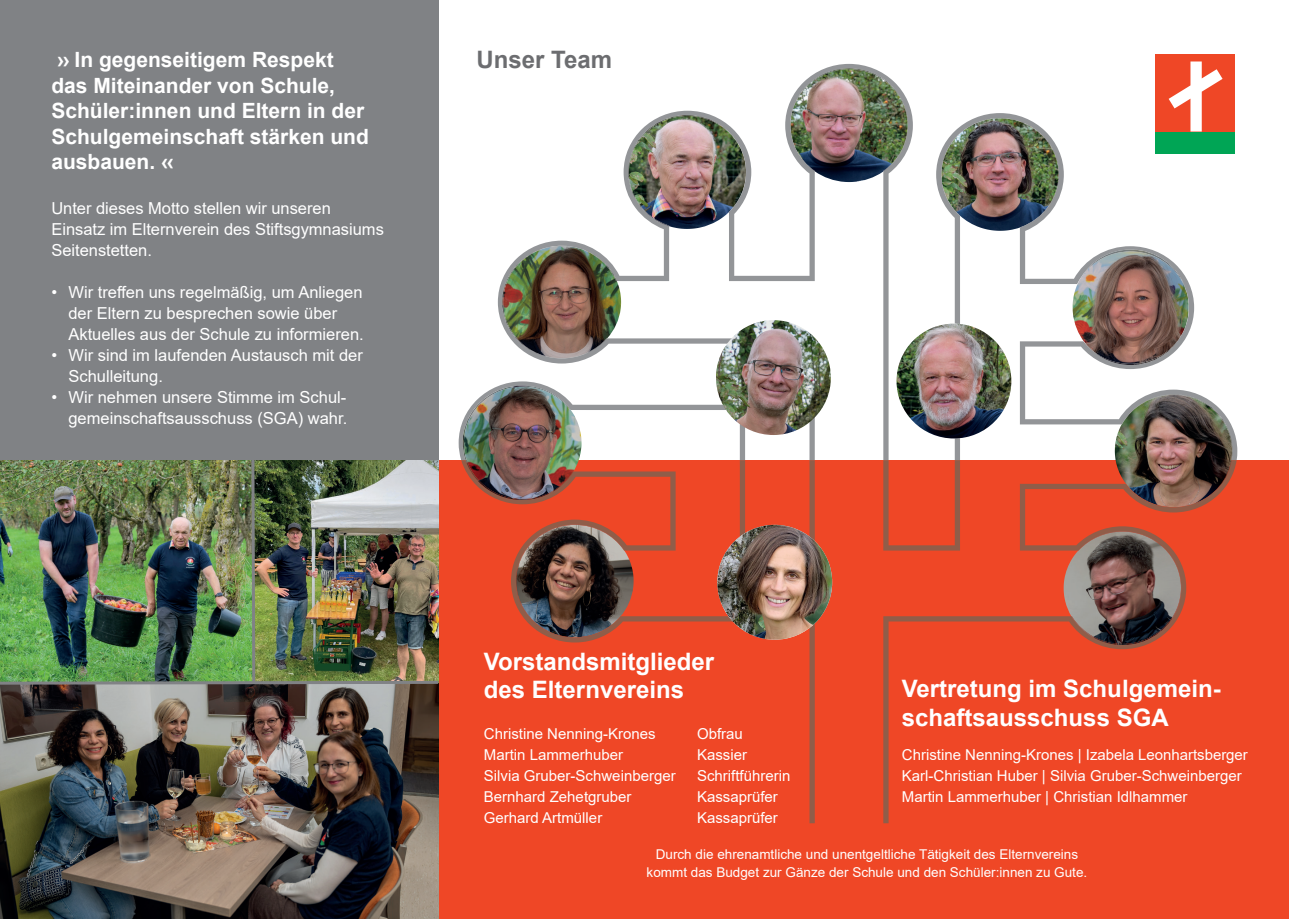
<style>
.page{position:relative;width:1289px;height:919px;background:#fff}
.page>*{position:absolute;margin:0;border:0;box-sizing:border-box;transform-origin:0 0}
.t1{font:700 24px/28.5px "Arial";color:#fff}
.t2{font:700 24px "Arial";color:#6c6d70}
.t3{font:700 21px/25.5px "Arial";color:#fff}
.t4{font:16.5px/21px "Arial";color:#fff}
.t5{font:15px/21px "Arial";color:#fff}
.t6{font:13.5px/18px "Arial";color:#fff;text-align:center}
</style>
<div class="page">
<div style="left:0;top:1px;width:438px;height:459px;background:#808285"></div>
<div style="left:438px;top:460px;width:850px;height:458px;background:#ef4726"></div>
<div style="left:1155px;top:54px;width:79px;height:77px;background:#ef4726"></div>
<svg style="left:1190px;top:61px;width:12px;height:3px"></svg>
<img style="left:0;top:684px;width:438px;height:234px">
<img style="left:0;top:460px;width:438px;height:224px">
<svg style="left:458px;top:64px;width:779px;height:396px"></svg>
<img style="left:1081px;top:249px;width:104px;height:39px">
<img style="left:1134px;top:288px;width:53px;height:77px">
<img style="left:1088px;top:347px;width:46px;height:18px">
<img style="left:945px;top:118px;width:110px;height:36px">
<img style="left:941px;top:154px;width:19px;height:62px">
<img style="left:1019px;top:154px;width:39px;height:73px">
<svg style="left:461px;top:460px;width:775px;height:363px"></svg>
<img style="left:790px;top:68px;width:117px;height:52px">
<img style="left:790px;top:120px;width:24px;height:51px">
<img style="left:883px;top:120px;width:25px;height:51px">
<img style="left:632px;top:115px;width:110px;height:37px">
<img style="left:628px;top:152px;width:39px;height:73px">
<img style="left:729px;top:152px;width:15px;height:60px">
<img style="left:1078px;top:531px;width:99px;height:38px">
<img style="left:1144px;top:569px;width:37px;height:71px">
<img style="left:1071px;top:616px;width:73px;height:29px">
<img style="left:519px;top:524px;width:105px;height:38px">
<img style="left:516px;top:562px;width:36px;height:71px">
<img style="left:552px;top:616px;width:68px;height:21px">
<img style="left:1121px;top:394px;width:107px;height:37px">
<img style="left:1195px;top:431px;width:37px;height:72px">
<img style="left:466px;top:385px;width:70px;height:38px">
<img style="left:536px;top:387px;width:34px;height:23px">
<img style="left:462px;top:423px;width:37px;height:72px">
<img style="left:499px;top:471px;width:74px;height:29px">
<img style="left:505px;top:246px;width:73px;height:37px">
<img style="left:578px;top:248px;width:39px;height:33px">
<img style="left:502px;top:283px;width:38px;height:72px">
<img style="left:540px;top:338px;width:67px;height:20px">
<img style="left:896px;top:323px;width:115px;height:115px;border-radius:57px">
<img style="left:717px;top:525px;width:115px;height:114px;border-radius:57px">
<img style="left:716px;top:320px;width:114px;height:115px;border-radius:57px">
<p class="t3" style="left:51px;top:47px;width:319px">›› In gegenseitigem Respekt das Miteinander von Schule,<br>Schüler:innen und Eltern in der<br>Schulgemeinschaft stärken und ausbauen. ‹‹</p>
<p class="t4" style="left:51px;top:197px;width:334px">Unter dieses Motto stellen wir unseren<br>Einsatz im Elternverein des Stiftsgymnasiums<br>Seitenstetten.</p>
<p class="t4" style="left:68px;top:281px;width:297px;text-indent:-17px">• Wir treffen uns regelmäßig, um Anliegen der Eltern zu besprechen sowie über<br>Aktuelles aus der Schule zu informieren.</p>
<p class="t4" style="left:68px;top:344px;width:296px;text-indent:-17px">• Wir sind im laufenden Austausch mit der<br>Schulleitung.</p>
<p class="t4" style="left:51px;top:386px;width:297px;text-align:right">• Wir nehmen unsere Stimme im Schul&shy;gemeinschaftsausschuss (SGA) wahr.</p>
<h1 class="t2" style="left:476px;top:43px;width:137px">Unser Team</h1>
<h1 class="t1" style="left:484px;top:647px;width:232px">Vorstandsmitglieder des Elternvereins</h1>
<p class="t5" style="left:484px;top:723px;width:173px">Christine Nenning-Krones</p>
<p class="t5" style="left:697px;top:723px;width:47px">Obfrau</p>
<p class="t5" style="left:484px;top:744px;width:141px">Martin Lammerhuber</p>
<p class="t5" style="left:697px;top:744px;width:52px">Kassier</p>
<p class="t5" style="left:484px;top:765px;width:193px">Silvia Gruber-Schweinberger</p>
<p class="t5" style="left:697px;top:765px;width:95px">Schriftführerin</p>
<p class="t5" style="left:484px;top:786px;width:149px">Bernhard Zehetgruber</p>
<p class="t5" style="left:697px;top:786px;width:82px">Kassaprüfer</p>
<p class="t5" style="left:484px;top:807px;width:120px">Gerhard Artmüller</p>
<p class="t5" style="left:697px;top:807px;width:82px">Kassaprüfer</p>
<h1 class="t1" style="left:901px;top:675px;width:320px">Vertretung im Schulgemein&shy;schaftsausschuss SGA</h1>
<p class="t5" style="left:901px;top:744px;width:347px">Christine Nenning-Krones | Izabela Leonhartsberger<br>Karl-Christian Huber | Silvia Gruber-Schweinberger<br>Martin Lammerhuber | Christian Idlhammer</p>
<p class="t6" style="left:646px;top:845px;width:442px">Durch die ehrenamtliche und unentgeltliche Tätigkeit des Elternvereins kommt das Budget zur Gänze der Schule und den Schüler:innen zu Gute.</p>
</div>
